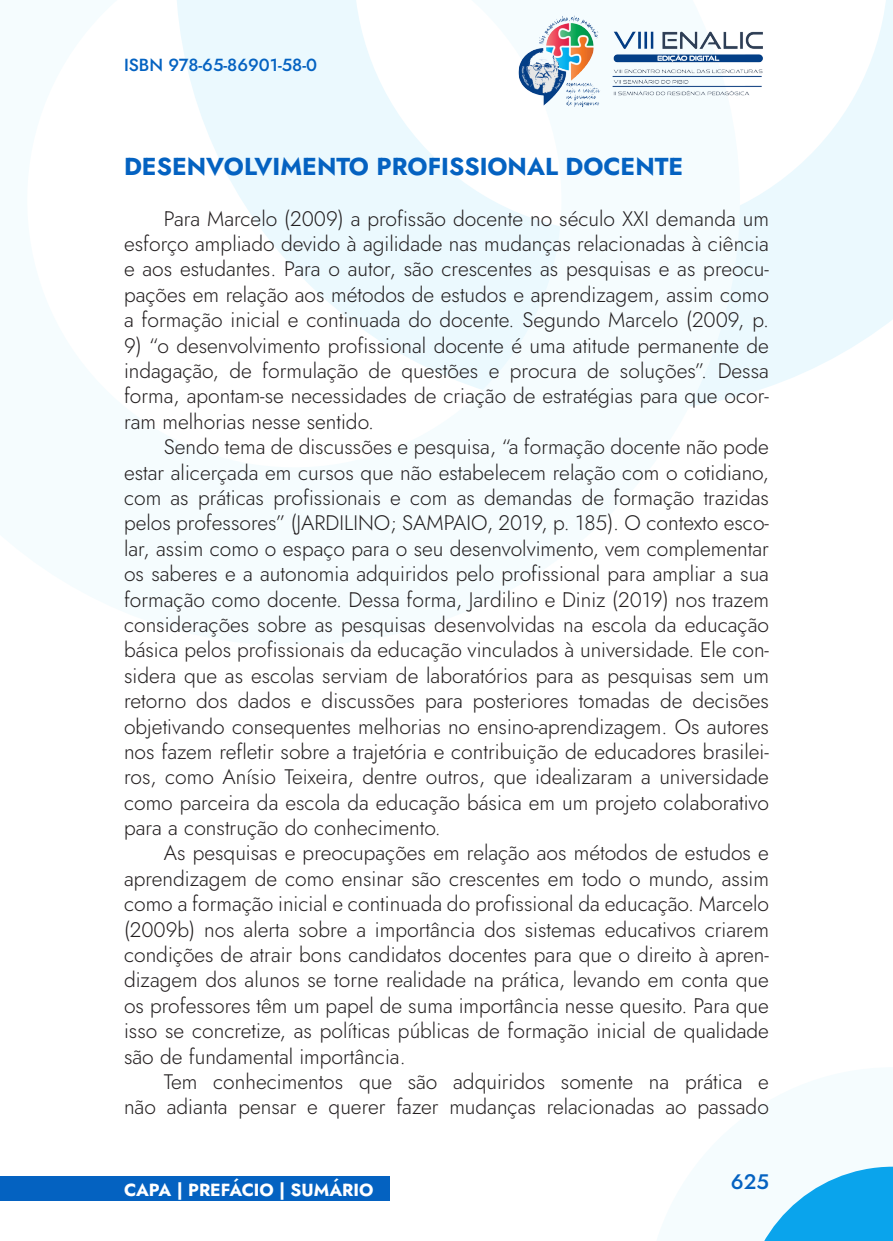
<style>
.page{position:relative;width:893px;height:1241px;background:#fff}
.page>*{position:absolute;margin:0;border:0;box-sizing:border-box;transform-origin:0 0}
._8_SUBTÍTULO{font:700 24.5px "Jost";color:#0462c1}
._5_CORPO{font:300 21px/25.4px "Jost";color:#231f20;text-align:justify}
.t1{font:500 21px "Jost";color:#0462c1}
.t2{font:500 17.5px "Jost";color:#0462c1}
.t3{font:700 17.5px "Jost";color:#fff}
</style>
<div class="page">
<div style="left:0;top:1176px;width:389px;height:24px;background:#0462c1"></div>
<svg style="left:764px;top:1166px;width:129px;height:74px"></svg>
<svg style="left:788px;top:0;width:105px;height:379px;fill:#ebf9fe"></svg>
<svg style="left:177px;top:0;width:611px;height:407px"></svg>
<img style="left:516px;top:12px;width:88px;height:100px">
<img style="left:610px;top:25px;width:159px;height:74px">
<p class="t2" style="left:124px;top:53px;width:195px">ISBN 978-65-86901-58-0</p>
<p class="_8_SUBTÍTULO" style="left:124px;top:150px;width:561px">DESENVOLVIMENTO PROFISSIONAL DOCENTE</p>
<p class="_5_CORPO" style="left:124px;top:206px;width:646px;text-indent:40px">Para Marcelo (2009) a profissão docente no século XXI demanda um esforço ampliado devido à agilidade nas mudanças relacionadas à ciência e aos estudantes. Para o autor, são crescentes as pesquisas e as preocu&shy;pações em relação aos métodos de estudos e aprendizagem, assim como a formação inicial e continuada do docente. Segundo Marcelo (2009, p.</p>
<p class="_5_CORPO" style="left:124px;top:333px;width:646px">9) “o desenvolvimento profissional docente é uma atitude permanente de indagação, de formulação de questões e procura de soluções”. Dessa forma, apontam-se necessidades de criação de estratégias para que ocor&shy;ram melhorias nesse sentido.</p>
<p class="_5_CORPO" style="left:124px;top:434px;width:646px;text-indent:40px">Sendo tema de discussões e pesquisa, “a formação docente não pode estar alicerçada em cursos que não estabelecem relação com o cotidiano, com as práticas profissionais e com as demandas de formação trazidas pelos professores” (JARDILINO; SAMPAIO, 2019, p. 185). O contexto esco&shy;lar, assim como o espaço para o seu desenvolvimento, vem complementar os saberes e a autonomia adquiridos pelo profissional para ampliar a sua formação como docente. Dessa forma, Jardilino e Diniz (2019) nos trazem considerações sobre as pesquisas desenvolvidas na escola da educação básica pelos profissionais da educação vinculados à universidade. Ele con&shy;sidera que as escolas serviam de laboratórios para as pesquisas sem um retorno dos dados e discussões para posteriores tomadas de decisões objetivando consequentes melhorias no ensino-aprendizagem. Os autores nos fazem refletir sobre a trajetória e contribuição de educadores brasilei&shy;ros, como Anísio Teixeira, dentre outros, que idealizaram a universidade como parceira da escola da educação básica em um projeto colaborativo para a construção do conhecimento.</p>
<p class="_5_CORPO" style="left:124px;top:840px;width:646px;text-indent:40px">As pesquisas e preocupações em relação aos métodos de estudos e aprendizagem de como ensinar são crescentes em todo o mundo, assim como a formação inicial e continuada do profissional da educação. Marcelo (2009b) nos alerta sobre a importância dos sistemas educativos criarem condições de atrair bons candidatos docentes para que o direito à apren&shy;dizagem dos alunos se torne realidade na prática, levando em conta que os professores têm um papel de suma importância nesse quesito. Para que isso se concretize, as políticas públicas de formação inicial de qualidade são de fundamental importância.</p>
<p class="_5_CORPO" style="left:124px;top:1068px;width:646px;text-align:right">Tem conhecimentos que são adquiridos somente na prática e<br>não adianta pensar e querer fazer mudanças relacionadas ao passado</p>
<p class="t3" style="left:124px;top:1177px;width:251px">CAPA | PREFÁCIO | SUMÁRIO</p>
<p class="t1" style="left:731px;top:1167px;width:40px">625</p>
</div>
